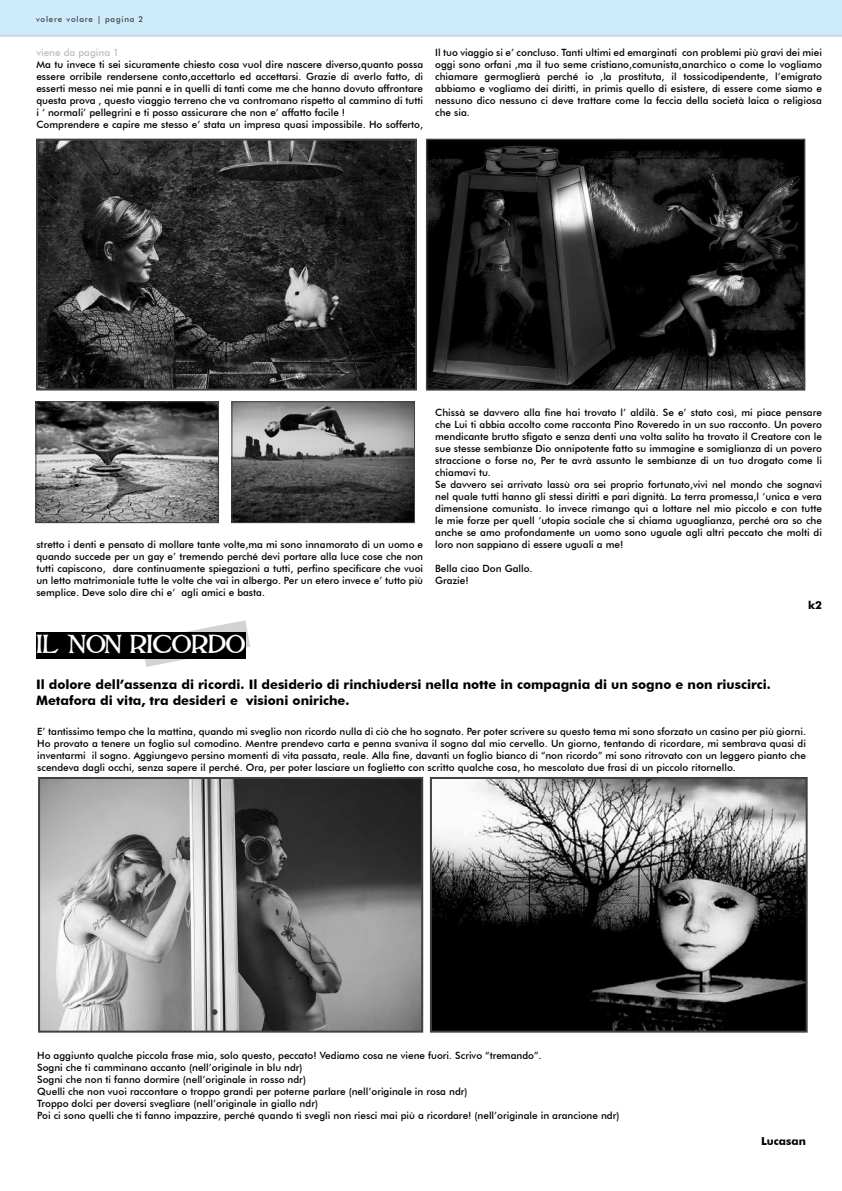
<style>
.page{position:relative;width:842px;height:1191px;background:#fff}
.page>*{position:absolute;margin:0;border:0;box-sizing:border-box;transform-origin:0 0}
.t1{font:22px "Bolton";color:#fff}
.t2{font:700 13px/15.6px "Futura BT";color:#000}
.t3{font:700 11px "Futura BT";color:#000}
.t4{font:500 10px/12px "Futura BT";color:#000}
.t5{font:500 10px "Futura BT";color:#bcbec0}
.t6{font:500 8px "Futura BT";letter-spacing:.1em;color:#414042}
</style>
<div class="page">
<svg style="left:145px;top:620px;width:105px;height:47px"></svg>
<svg style="left:0;top:0;width:842px;height:37px;background:#cceaf9"></svg>
<div style="left:37px;top:632px;width:209px;height:27px;background:#000"></div>
<img style="left:428px;top:141px;width:375px;height:247px">
<div style="left:426px;top:139px;width:379px;height:251px;border:1px solid #414042"></div>
<img style="left:41px;top:780px;width:379px;height:249px">
<div style="left:38px;top:777px;width:385px;height:255px;border:2px solid #414042"></div>
<img style="left:433px;top:780px;width:372px;height:249px">
<div style="left:430px;top:777px;width:378px;height:255px;border:2px solid #414042"></div>
<img style="left:39px;top:142px;width:375px;height:245px">
<div style="left:36px;top:139px;width:381px;height:251px;border:2px solid #414042"></div>
<img style="left:37px;top:403px;width:180px;height:118px">
<div style="left:35px;top:401px;width:184px;height:122px;border:1px solid #414042"></div>
<img style="left:233px;top:403px;width:180px;height:118px">
<div style="left:231px;top:401px;width:184px;height:122px;border:1px solid #414042"></div>
<p class="t6" style="left:36px;top:15px;width:109px">volere volare | pagina 2</p>
<p class="t5" style="left:36px;top:46px;width:84px">viene da pagina 1</p>
<p class="t4" style="left:36px;top:58px;width:388px">Ma tu invece ti sei sicuramente chiesto cosa vuol dire nascere diverso,quanto possa essere orribile rendersene conto,accettarlo ed accettarsi. Grazie di averlo fatto, di esserti messo nei mie panni e in quelli di tanti come me che hanno dovuto affrontare questa prova , questo viaggio terreno che va contromano rispetto al cammino di tutti i ‘ normali’ pellegrini e ti posso assicurare che non e’ affatto facile !<br>Comprendere e capire me stesso e’ stata un impresa quasi impossibile. Ho sofferto,</p>
<p class="t4" style="left:435px;top:46px;width:388px;text-align:justify">Il tuo viaggio si e’ concluso. Tanti ultimi ed emarginati con problemi più gravi dei miei oggi sono orfani ,ma il tuo seme cristiano,comunista,anarchico o come lo vogliamo chiamare germoglierà perché io ,la prostituta, il tossicodipendente, l’emigrato abbiamo e vogliamo dei diritti, in primis quello di esistere, di essere come siamo e nessuno dico nessuno ci deve trattare come la feccia della società laica o religiosa che sia.</p>
<p class="t4" style="left:36px;top:538px;width:388px;text-align:justify">stretto i denti e pensato di mollare tante volte,ma mi sono innamorato di un uomo e quando succede per un gay e’ tremendo perché devi portare alla luce cose che non tutti capiscono, dare continuamente spiegazioni a tutti, perfino specificare che vuoi un letto matrimoniale tutte le volte che vai in albergo. Per un etero invece e’ tutto più semplice. Deve solo dire chi e’ agli amici e basta.</p>
<h1 class="t1" style="left:37px;top:632px;width:211px">IL NON RICORDO</h1>
<p class="t4" style="left:435px;top:406px;width:388px">Chissà se davvero alla fine hai trovato l’ aldilà. Se e’ stato così, mi piace pensare che Lui ti abbia accolto come racconta Pino Roveredo in un suo racconto. Un povero mendicante brutto sfigato e senza denti una volta salito ha trovato il Creatore con le sue stesse sembianze Dio onnipotente fatto su immagine e somiglianza di un povero straccione o forse no, Per te avrà assunto le sembianze di un tuo drogato come li chiamavi tu.<br>Se davvero sei arrivato lassù ora sei proprio fortunato,vivi nel mondo che sognavi nel quale tutti hanno gli stessi diritti e pari dignità. La terra promessa,l ‘unica e vera dimensione comunista. Io invece rimango qui a lottare nel mio piccolo e con tutte le mie forze per quell ‘utopia sociale che si chiama uguaglianza, perché ora so che anche se amo profondamente un uomo sono uguale agli altri peccato che molti di loro non sappiano di essere uguali a me!</p>
<p class="t4" style="left:435px;top:562px;width:99px">Bella ciao Don Gallo.<br>Grazie!</p>
<p class="t3" style="left:808px;top:598px;width:15px">k2</p>
<h2 class="t2" style="left:36px;top:676px;width:736px">Il dolore dell’assenza di ricordi. Il desiderio di rinchiudersi nella notte in compagnia di un sogno e non riuscirci.<br>Metafora di vita, tra desideri e visioni oniriche.</h2>
<p class="t4" style="left:37px;top:725px;width:770px;text-align:justify">E’ tantissimo tempo che la mattina, quando mi sveglio non ricordo nulla di ciò che ho sognato. Per poter scrivere su questo tema mi sono sforzato un casino per più giorni.<br>Ho provato a tenere un foglio sul comodino. Mentre prendevo carta e penna svaniva il sogno dal mio cervello. Un giorno, tentando di ricordare, mi sembrava quasi di inventarmi il sogno. Aggiungevo persino momenti di vita passata, reale. Alla fine, davanti un foglio bianco di “non ricordo” mi sono ritrovato con un leggero pianto che scendeva dagli occhi, senza sapere il perché. Ora, per poter lasciare un foglietto con scritto qualche cosa, ho mescolato due frasi di un piccolo ritornello.</p>
<p class="t4" style="left:37px;top:1049px;width:584px">Ho aggiunto qualche piccola frase mia, solo questo, peccato! Vediamo cosa ne viene fuori. Scrivo “tremando”.<br>Sogni che ti camminano accanto (nell’originale in blu ndr)<br>Sogni che non ti fanno dormire (nell’originale in rosso ndr)<br>Quelli che non vuoi raccontare o troppo grandi per poterne parlare (nell’originale in rosa ndr)<br>Troppo dolci per doversi svegliare (nell’originale in giallo ndr)<br>Poi ci sono quelli che ti fanno impazzire, perché quando ti svegli non riesci mai più a ricordare! (nell’originale in arancione ndr)</p>
<p class="t3" style="left:761px;top:1134px;width:46px">Lucasan</p>
</div>
